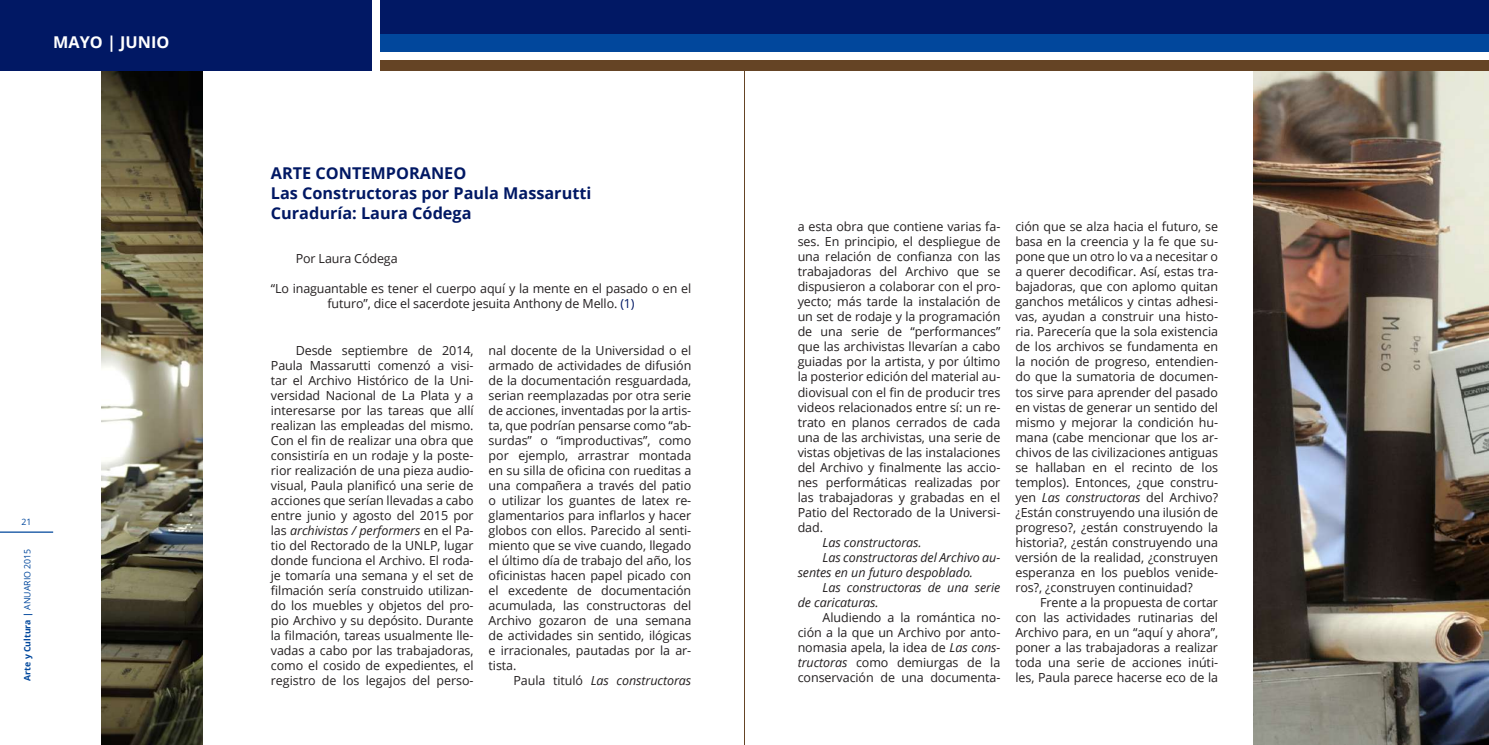
<style>
.page{position:relative;width:1489px;height:745px;background:#fff}
.page>*{position:absolute;margin:0;border:0;box-sizing:border-box;transform-origin:0 0}
.t1{font:700 16.25px/19.5px "Open Sans";color:#011864}
.t2{font:700 16.25px "Open Sans";color:#fff}
.t3{font:12.5px/15px "Open Sans";letter-spacing:-.005em;color:#231f20;text-align:justify}
.t4{font:italic 12.5px "Open Sans";letter-spacing:-.005em;color:#231f20}
.t5{font:700 8.75px "Open Sans";color:#01479c}
.t6{font:8.75px "Open Sans";color:#01479c}
.s1{font-weight:400}
.s2{color:#011864}
.s3{font-style:italic}
.s4{font-style:normal}
</style>
<div class="page">
<img style="left:1253px;top:71px;width:235px;height:673px">
<img style="left:101px;top:71px;width:102px;height:673px">
<div style="left:0;top:0;width:1488px;height:35px;background:#011864"></div>
<div style="left:0;top:35px;width:1488px;height:17px;background:#01479c"></div>
<div style="left:0;top:60px;width:1488px;height:11px;background:#654425"></div>
<hr style="left:0;top:531px;width:53px;height:1px;background:#01479c">
<div style="left:0;top:0;width:372px;height:71px;background:#011864"></div>
<div style="left:372px;top:0;width:7px;height:71px;background:#fff"></div>
<hr style="left:744px;top:62px;width:1px;height:682px;background:#654425">
<h1 class="t2" style="left:53px;top:30px;width:118px">MAYO | JUNIO</h1>
<p class="t6" style="left:22px;top:516px;width:12px">21</p>
<p class="t5" style="left:21px;top:680px;width:133px;rotate:-90deg">Arte y Cultura | <span class="s1">ANUARIO 2015</span></p>
<h1 class="t1" style="left:271px;top:163px;width:322px">ARTE CONTEMPORANEO<br>Las Constructoras por Paula Massarutti<br>Curaduría: Laura Códega</h1>
<p class="t3" style="left:296px;top:251px;width:103px">Por Laura Códega</p>
<p class="t3" style="left:271px;top:281px;width:422px;text-align:center">“Lo inaguantable es tener el cuerpo aquí y la mente en el pasado o en el futuro”, dice el sacerdote jesuita Anthony de Mello. <span class="s2">(1)</span></p>
<p class="t3" style="left:271px;top:342px;width:204px;text-indent:25px">Desde septiembre de 2014, Paula Massarutti comenzó a visi&shy;tar el Archivo Histórico de la Uni&shy;versidad Nacional de La Plata y a interesarse por las tareas que allí realizan las empleadas del mismo.<br>Con el fin de realizar una obra que consistiría en un rodaje y la poste&shy;rior realización de una pieza audio&shy;visual, Paula planificó una serie de acciones que serían llevadas a cabo entre junio y agosto del 2015 por las <span class="s3">archivistas / performers</span> en el Pa&shy;tio del Rectorado de la UNLP, lugar donde funciona el Archivo. El roda&shy;je tomaría una semana y el set de filmación sería construido utilizan&shy;do los muebles y objetos del pro&shy;pio Archivo y su depósito. Durante la filmación, tareas usualmente lle&shy;vadas a cabo por las trabajadoras, como el cosido de expedientes, el registro de los legajos del perso-</p>
<p class="t3" style="left:488px;top:342px;width:204px">nal docente de la Universidad o el armado de actividades de difusión de la documentación resguardada, serian reemplazadas por otra serie de acciones, inventadas por la artis&shy;ta, que podrían pensarse como “ab&shy;surdas” o “improductivas”, como por ejemplo, arrastrar montada en su silla de oficina con rueditas a una compañera a través del patio o utilizar los guantes de latex re&shy;glamentarios para inflarlos y hacer globos con ellos. Parecido al senti&shy;miento que se vive cuando, llegado el último día de trabajo del año, los oficinistas hacen papel picado con el excedente de documentación acumulada, las constructoras del Archivo gozaron de una semana de actividades sin sentido, ilógicas e irracionales, pautadas por la ar&shy;tista.</p>
<p class="t4" style="left:513px;top:671px;width:179px"><span class="s4">Paula tituló</span> Las constructoras</p>
<p class="t3" style="left:797px;top:219px;width:204px">a esta obra que contiene varias fa&shy;ses. En principio, el despliegue de una relación de confianza con las trabajadoras del Archivo que se dispusieron a colaborar con el pro&shy;yecto; más tarde la instalación de un set de rodaje y la programación de una serie de “performances” que las archivistas llevarían a cabo guiadas por la artista, y por último la posterior edición del material au&shy;diovisual con el fin de producir tres videos relacionados entre sí: un re&shy;trato en planos cerrados de cada una de las archivistas, una serie de vistas objetivas de las instalaciones del Archivo y finalmente las accio&shy;nes performáticas realizadas por las trabajadoras y grabadas en el Patio del Rectorado de la Universi&shy;dad.</p>
<p class="t4" style="left:822px;top:533px;width:101px">Las constructoras.</p>
<p class="t4" style="left:822px;top:548px;width:179px">Las constructoras del Archivo au-</p>
<p class="t4" style="left:797px;top:563px;width:177px">sentes en un futuro despoblado.</p>
<p class="t4" style="left:822px;top:578px;width:179px">Las constructoras de una serie</p>
<p class="t4" style="left:797px;top:593px;width:83px">de caricaturas.</p>
<p class="t3" style="left:797px;top:609px;width:204px;text-indent:25px">Aludiendo a la romántica no&shy;ción a la que un Archivo por anto&shy;nomasia apela, la idea de <span class="s3">Las cons&shy;tructoras</span> como demiurgas de la conservación de una documenta-</p>
<p class="t3" style="left:1015px;top:219px;width:204px">ción que se alza hacia el futuro, se basa en la creencia y la fe que su&shy;pone que un otro lo va a necesitar o a querer decodificar. Así, estas tra&shy;bajadoras, que con aplomo quitan ganchos metálicos y cintas adhesi&shy;vas, ayudan a construir una histo&shy;ria. Parecería que la sola existencia de los archivos se fundamenta en la noción de progreso, entendien&shy;do que la sumatoria de documen&shy;tos sirve para aprender del pasado en vistas de generar un sentido del mismo y mejorar la condición hu&shy;mana (cabe mencionar que los ar&shy;chivos de las civilizaciones antiguas se hallaban en el recinto de los templos). Entonces, ¿que constru&shy;yen <span class="s3">Las constructoras</span> del Archivo? ¿Están construyendo una ilusión de progreso?, ¿están construyendo la historia?, ¿están construyendo una versión de la realidad, ¿construyen esperanza en los pueblos venide&shy;ros?, ¿construyen continuidad?</p>
<p class="t3" style="left:1015px;top:594px;width:204px;text-indent:25px">Frente a la propuesta de cortar con las actividades rutinarias del Archivo para, en un “aquí y ahora”, poner a las trabajadoras a realizar toda una serie de acciones inúti&shy;les, Paula parece hacerse eco de la</p>
</div>
